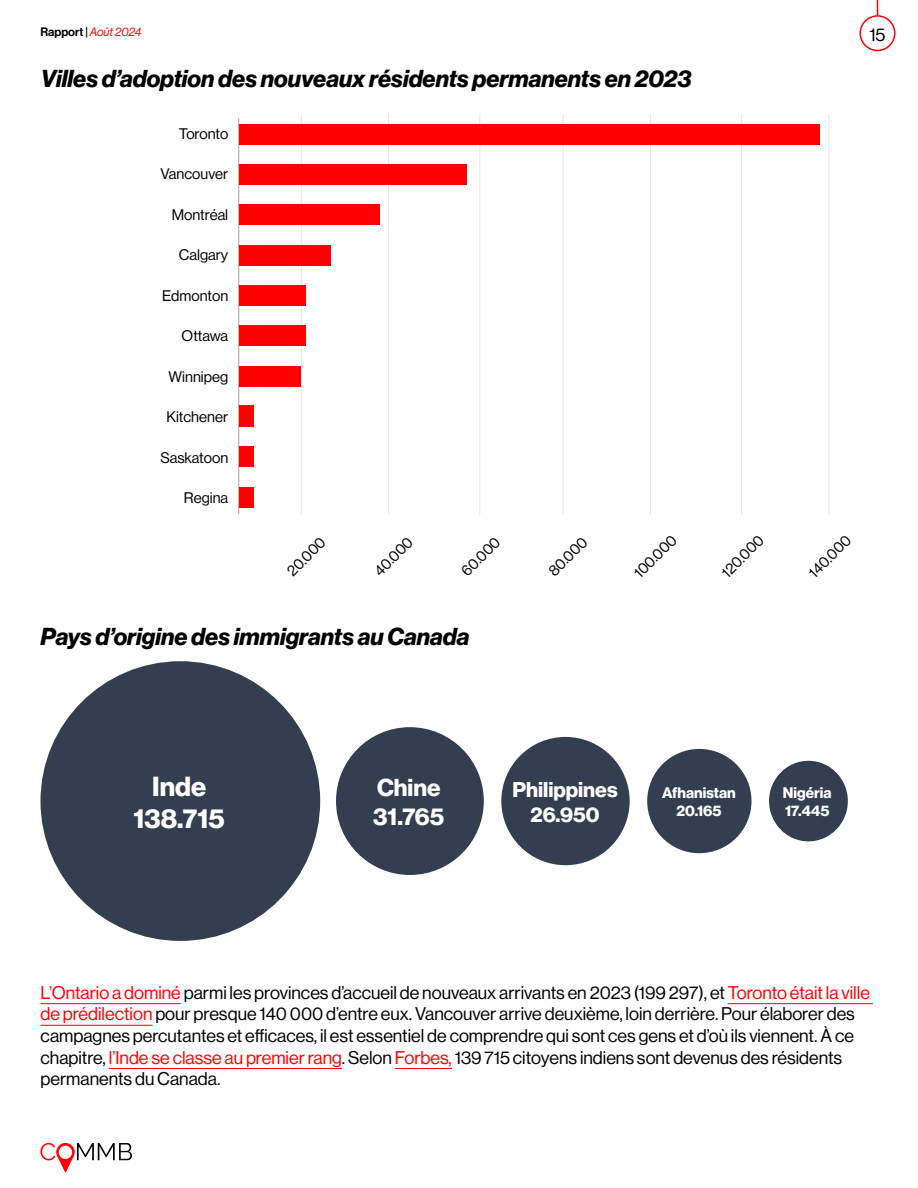
<style>
.page{position:relative;width:918px;height:1188px;background:#fff}
.page>*{position:absolute;margin:0;border:0;box-sizing:border-box;transform-origin:0 0}
.t1{font:700 27px "Neue Haas Display";color:#fff}
.t2{font:italic 700 24px "Neue Haas Display";color:#000}
.t3{font:700 24px "Neue Haas Display";color:#fff}
.t4{font:700 21px "Neue Haas Display";color:#fff}
.t5{font:18px/21.6px "Neue Haas Display";color:#000}
.t6{font:15px "Neue Haas Display";color:#000}
.t7{font:700 15px "Neue Haas Display";color:#fff}
.t8{font:12px "Neue Haas Display Mediu";color:#000}
.s1{font-family:"Neue Haas Display";font-style:italic;color:#f00}
.s2{color:#f00}
</style>
<div class="page">
<svg style="left:40px;top:1143px;width:92px;height:30px"></svg>
<svg style="left:877px;top:0;width:1px;height:15px"></svg>
<div style="left:860px;top:15px;width:36px;height:36px;border:2px solid #f00;border-radius:50%"></div>
<hr style="left:40px;top:1003px;width:141px;height:1px;background:#f00">
<hr style="left:728px;top:1003px;width:145px;height:1px;background:#f00">
<hr style="left:40px;top:1025px;width:113px;height:1px;background:#f00">
<hr style="left:109px;top:1068px;width:233px;height:1px;background:#f00">
<hr style="left:395px;top:1068px;width:57px;height:1px;background:#f00">
<hr style="left:828px;top:114px;width:1px;height:400px;background:#e6e7e8">
<hr style="left:650px;top:114px;width:1px;height:400px;background:#e6e7e8">
<hr style="left:388px;top:114px;width:1px;height:400px;background:#e6e7e8">
<hr style="left:741px;top:114px;width:1px;height:400px;background:#e6e7e8">
<hr style="left:479px;top:114px;width:1px;height:400px;background:#e6e7e8">
<hr style="left:563px;top:114px;width:1px;height:400px;background:#e6e7e8">
<hr style="left:301px;top:114px;width:1px;height:400px;background:#e6e7e8">
<hr style="left:238px;top:118px;width:1px;height:396px;background:#9d9fa2">
<div style="left:239px;top:124px;width:580px;height:21px;background:#f00"></div>
<div style="left:239px;top:285px;width:67px;height:21px;background:#f00"></div>
<div style="left:239px;top:204px;width:141px;height:21px;background:#f00"></div>
<div style="left:239px;top:366px;width:62px;height:21px;background:#f00"></div>
<div style="left:239px;top:446px;width:15px;height:21px;background:#f00"></div>
<div style="left:239px;top:164px;width:228px;height:21px;background:#f00"></div>
<div style="left:239px;top:325px;width:67px;height:21px;background:#f00"></div>
<div style="left:239px;top:245px;width:92px;height:21px;background:#f00"></div>
<div style="left:239px;top:406px;width:15px;height:21px;background:#f00"></div>
<div style="left:239px;top:487px;width:15px;height:21px;background:#f00"></div>
<div style="left:40px;top:661px;width:280px;height:280px;background:#333f50;border-radius:50%"></div>
<div style="left:336px;top:727px;width:148px;height:148px;background:#333f50;border-radius:50%"></div>
<div style="left:501px;top:737px;width:129px;height:128px;background:#333f50;border-radius:50%"></div>
<div style="left:647px;top:749px;width:104px;height:104px;background:#333f50;border-radius:50%"></div>
<div style="left:769px;top:761px;width:79px;height:80px;background:#333f50;border-radius:50%"></div>
<p class="t8" style="left:40px;top:24px;width:103px">Rapport | <span class="s1">Août 2024</span></p>
<p class="t5" style="left:869px;top:24px;width:18px">15</p>
<p class="t2" style="left:41px;top:65px;width:652px">Villes d’adoption des nouveaux résidents permanents en 2023</p>
<p class="t6" style="left:179px;top:125px;width:51px">Toronto</p>
<p class="t6" style="left:161px;top:165px;width:69px">Vancouver</p>
<p class="t6" style="left:172px;top:206px;width:58px">Montréal</p>
<p class="t6" style="left:179px;top:246px;width:51px">Calgary</p>
<p class="t6" style="left:162px;top:287px;width:68px">Edmonton</p>
<p class="t6" style="left:182px;top:327px;width:48px">Ottawa</p>
<p class="t6" style="left:169px;top:368px;width:61px">Winnipeg</p>
<p class="t6" style="left:166px;top:408px;width:63px">Kitchener</p>
<p class="t6" style="left:160px;top:449px;width:69px">Saskatoon</p>
<p class="t6" style="left:184px;top:489px;width:46px">Regina</p>
<p class="t6" style="left:283px;top:567px;width:49px;rotate:-45deg">20.000</p>
<p class="t6" style="left:371px;top:567px;width:49px;rotate:-45deg">40.000</p>
<p class="t6" style="left:458px;top:567px;width:49px;rotate:-45deg">60.000</p>
<p class="t6" style="left:545px;top:567px;width:49px;rotate:-45deg">80.000</p>
<p class="t6" style="left:630px;top:569px;width:55px;rotate:-45deg">100.000</p>
<p class="t6" style="left:718px;top:569px;width:54px;rotate:-45deg">120.000</p>
<p class="t6" style="left:805px;top:569px;width:54px;rotate:-45deg">140.000</p>
<p class="t2" style="left:40px;top:623px;width:430px">Pays d’origine des immigrants au Canada</p>
<p class="t1" style="left:152px;top:771px;width:55px">Inde</p>
<p class="t1" style="left:134px;top:803px;width:93px">138.715</p>
<p class="t3" style="left:377px;top:774px;width:65px">Chine</p>
<p class="t3" style="left:373px;top:803px;width:73px">31.765</p>
<p class="t4" style="left:513px;top:777px;width:106px">Philippines</p>
<p class="t4" style="left:531px;top:803px;width:71px">26.950</p>
<p class="t7" style="left:662px;top:784px;width:75px">Afhanistan</p>
<p class="t7" style="left:676px;top:802px;width:47px">20.165</p>
<p class="t7" style="left:783px;top:784px;width:50px">Nigéria</p>
<p class="t7" style="left:785px;top:802px;width:46px">17.445</p>
<p class="t5" style="left:40px;top:982px;width:831px"><span class="s2">L’Ontario a dominé</span> parmi les provinces d’accueil de nouveaux arrivants en 2023 (199 297), et <span class="s2">Toronto était la ville de prédilection</span> pour presque 140 000 d’entre eux. Vancouver arrive deuxième, loin derrière. Pour élaborer des campagnes percutantes et efficaces, il est essentiel de comprendre qui sont ces gens et d’où ils viennent. À ce chapitre, <span class="s2">l’Inde se classe au premier rang</span>. Selon <span class="s2">Forbes,</span> 139 715 citoyens indiens sont devenus des résidents permanents du Canada.</p>
</div>
